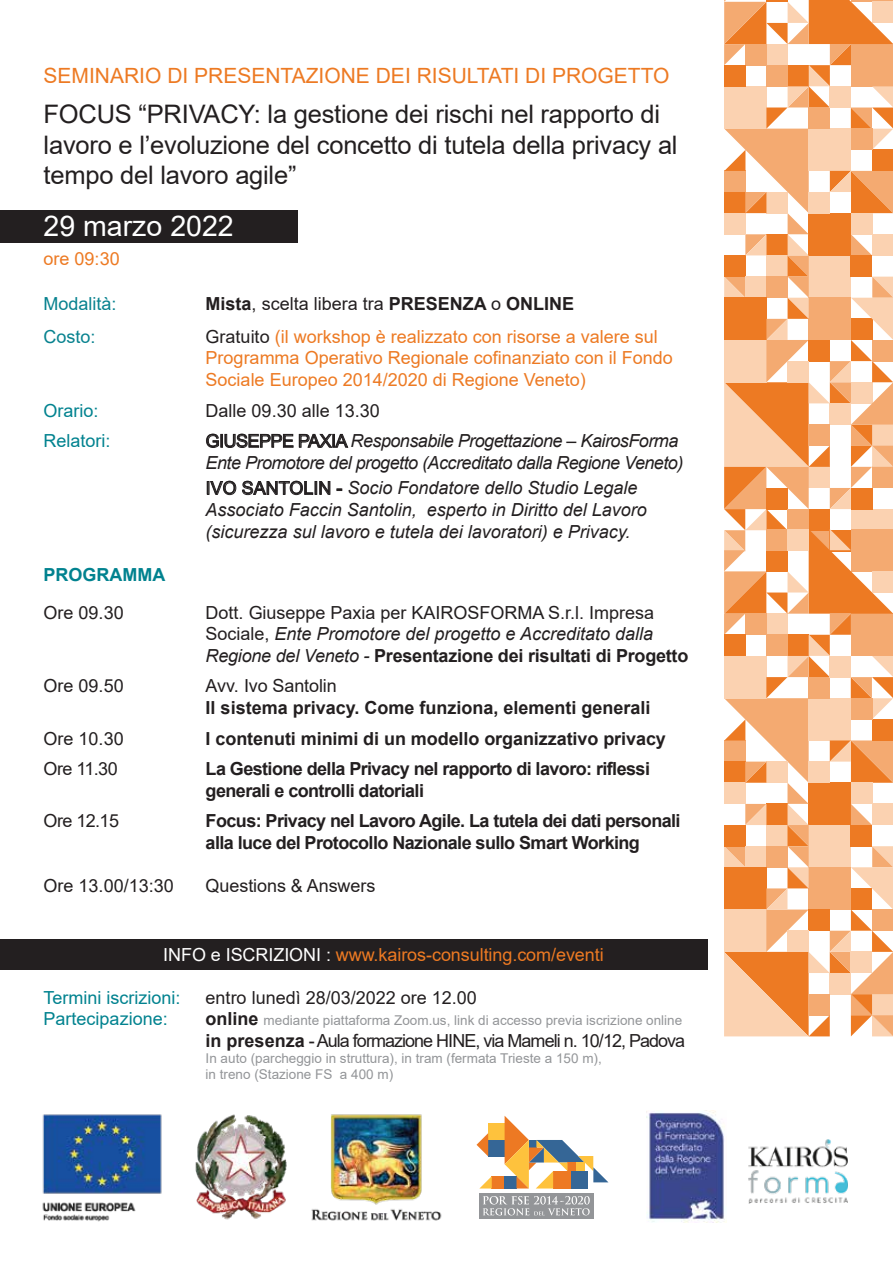
<style>
.page{position:relative;width:893px;height:1263px;background:#fff}
.page>*{position:absolute;margin:0;border:0;box-sizing:border-box;transform-origin:0 0}
.t1{font:28.5px "Arial";color:#fff}
.t2{font:25.5px/30.6px "Arial";letter-spacing:-.01em;color:#231f20}
.t3{font:21px "Arial";color:#ed7a23}
.t4{font:italic 18px/21.6px "Arial";color:#231f20}
.t5{font:18px/21.6px "Arial";color:#ed7a23}
.t6{font:700 18px/21.6px "Arial";letter-spacing:-.03em;color:#231f20}
.t7{font:18px "Arial";letter-spacing:-.005em;color:#231f20}
.t8{font:italic 18px/21.6px "Arial";letter-spacing:-.03em;color:#231f20}
.t9{font:700 18px "Arial";color:#231f20}
.t10{font:18px "Arial";letter-spacing:-.055em;color:#231f20}
.t11{font:18px "Arial";color:#01828f}
.t12{font:700 18px "Arial";letter-spacing:-.005em;color:#231f20}
.t13{font:18px "Arial";color:#08828f}
.t14{font:700 18px "Arial";color:#01828f}
.t15{font:13.5px/16.2px "Arial";color:#939598}
.s1{font-weight:400}
.s2{color:#231f20}
.s3{font-style:normal}
.s4{font-weight:700;font-style:normal}
.s5{color:#fff}
.s6{font-weight:700;font-size:18px;color:#231f20}
.s7{font-weight:700}
</style>
<div class="page">
<div style="left:0;top:939px;width:708px;height:31px;background:#231f20"></div>
<div style="left:0;top:210px;width:298px;height:32px;background:#231f20"></div>
<svg style="left:206px;top:434px;width:87px;height:14px"></svg>
<svg style="left:299px;top:434px;width:49px;height:14px"></svg>
<svg style="left:207px;top:481px;width:29px;height:14px"></svg>
<svg style="left:242px;top:481px;width:88px;height:14px"></svg>
<svg style="left:724px;top:0;width:169px;height:1036px"></svg>
<div style="left:809px;top:909px;width:21px;height:22px;background:#ed7a23"></div>
<div style="left:787px;top:931px;width:22px;height:21px;background:#fbd2b1"></div>
<div style="left:872px;top:909px;width:21px;height:22px;background:#f4aa71"></div>
<div style="left:488px;top:1123px;width:17px;height:17px;background:#fec23d"></div>
<div style="left:488px;top:1140px;width:17px;height:16px;background:#356696"></div>
<svg style="left:478px;top:1133px;width:10px;height:23px"></svg>
<div style="left:504px;top:1176px;width:12px;height:12px;background:#356696"></div>
<div style="left:492px;top:1176px;width:12px;height:12px;background:#ed7923"></div>
<svg style="left:505px;top:1116px;width:103px;height:72px"></svg>
<svg style="left:480px;top:1176px;width:12px;height:12px"></svg>
<div style="left:479px;top:1193px;width:114px;height:25px;background:#939598"></div>
<svg style="left:483px;top:1196px;width:107px;height:19px"></svg>
<img style="left:42px;top:1114px;width:436px;height:108px">
<img style="left:646px;top:1111px;width:80px;height:112px">
<img style="left:749px;top:1139px;width:98px;height:64px">
<p class="t3" style="left:44px;top:61px;width:627px">SEMINARIO DI PRESENTAZIONE DEI RISULTATI DI PROGETTO</p>
<h2 class="t2" style="left:44px;top:99px;width:635px">FOCUS “PRIVACY: la gestione dei rischi nel rapporto di lavoro e l’evoluzione del concetto di tutela della privacy al tempo del lavoro agile”</h2>
<h1 class="t1" style="left:44px;top:207px;width:192px">29 marzo 2022</h1>
<p class="t5" style="left:44px;top:248px;width:78px">ore 09:30</p>
<p class="t13" style="left:44px;top:292px;width:75px">Modalità:</p>
<p class="t9" style="left:206px;top:291px;width:370px">Mista<span class="s1">, scelta libera tra</span> PRESENZA <span class="s1">o</span> ONLINE</p>
<p class="t13" style="left:44px;top:324px;width:54px">Costo:</p>
<p class="t5" style="left:206px;top:326px;width:469px"><span class="s2">Gratuito</span> (il workshop è realizzato con risorse a valere sul<br>Programma Operativo Regionale cofinanziato con il Fondo<br>Sociale Europeo 2014/2020 di Regione Veneto)</p>
<p class="t11" style="left:44px;top:398px;width:57px">Orario:</p>
<p class="t7" style="left:206px;top:398px;width:176px">Dalle 09.30 alle 13.30</p>
<p class="t11" style="left:44px;top:429px;width:69px">Relatori:</p>
<p class="t8" style="left:206px;top:430px;width:479px"><span class="s3">GIUSEPPE PAXIA</span> Responsabile Progettazione – KairosForma<br>Ente Promotore del progetto (Accreditato dalla Regione Veneto)</p>
<p class="t4" style="left:206px;top:477px;width:443px"><span class="s3">IVO SANTOLIN -</span> Socio Fondatore dello Studio Legale<br>Associato Faccin Santolin, esperto in Diritto del Lavoro (sicurezza sul lavoro e tutela dei lavoratori) e Privacy.</p>
<p class="t14" style="left:44px;top:562px;width:123px">PROGRAMMA</p>
<p class="t7" style="left:44px;top:600px;width:82px">Ore 09.30</p>
<p class="t4" style="left:206px;top:602px;width:484px"><span class="s3">Dott. Giuseppe Paxia per KAIROSFORMA S.r.l. Impresa<br>Sociale,</span> Ente Promotore del progetto e Accreditato dalla<br>Regione del Veneto - <span class="s4">Presentazione dei risultati di Progetto</span></p>
<p class="t7" style="left:44px;top:674px;width:82px">Ore 09.50</p>
<p class="t7" style="left:206px;top:674px;width:133px">Avv. Ivo Santolin</p>
<p class="t9" style="left:206px;top:695px;width:446px">Il sistema privacy. Come funziona, elementi generali</p>
<p class="t7" style="left:44px;top:726px;width:82px">Ore 10.30</p>
<p class="t12" style="left:206px;top:726px;width:462px">I contenuti minimi di un modello organizzativo privacy</p>
<p class="t7" style="left:44px;top:756px;width:76px">Ore 11.30</p>
<p class="t6" style="left:206px;top:758px;width:446px">La Gestione della Privacy nel rapporto di lavoro: riflessi generali e controlli datoriali</p>
<p class="t7" style="left:44px;top:809px;width:77px">Ore 12.15</p>
<p class="t6" style="left:206px;top:810px;width:476px">Focus: Privacy nel Lavoro Agile. La tutela dei dati personali alla luce del Protocollo Nazionale sullo Smart Working</p>
<p class="t7" style="left:44px;top:873px;width:132px">Ore 13.00/13:30</p>
<p class="t7" style="left:206px;top:873px;width:171px">Questions &amp; Answers</p>
<p class="t5" style="left:163px;top:943px;width:442px"><span class="s5">INFO e ISCRIZIONI :</span> www.kairos-consulting.com/eventi</p>
<p class="t11" style="left:44px;top:985px;width:138px">Termini iscrizioni:</p>
<p class="t7" style="left:206px;top:985px;width:273px">entro lunedì 28/03/2022 ore 12.00</p>
<p class="t11" style="left:44px;top:1007px;width:126px">Partecipazione:</p>
<p class="t15" style="left:206px;top:1012px;width:478px"><span class="s6">online</span> mediante piattaforma Zoom.us, link di accesso previa iscrizione online</p>
<p class="t10" style="left:206px;top:1028px;width:481px"><span class="s7">in presenza</span> - Aula formazione HINE, via Mameli n. 10/12, Padova</p>
<p class="t15" style="left:206px;top:1050px;width:398px">In auto (parcheggio in struttura), in tram (fermata Trieste a 150 m), in treno (Stazione FS a 400 m)</p>
</div>
